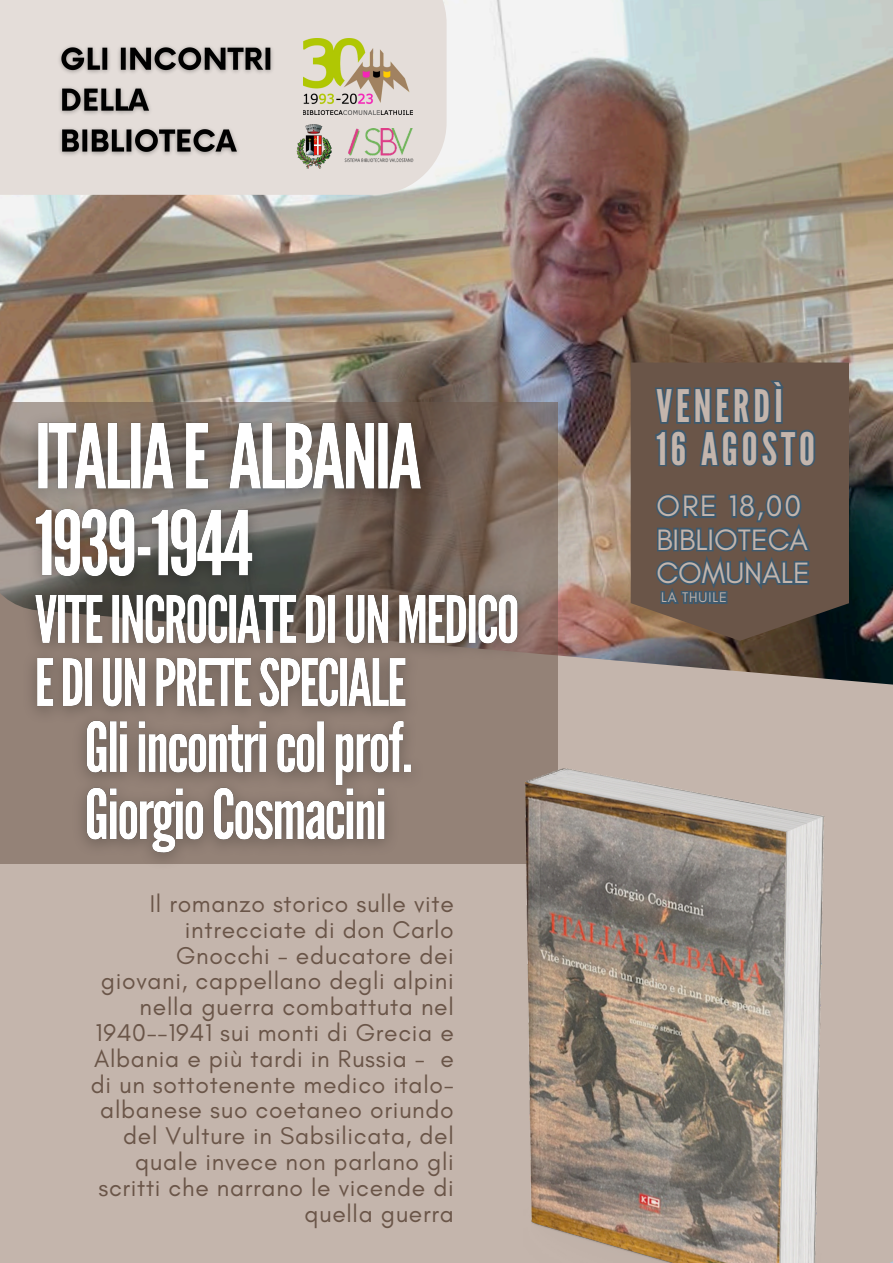
<style>
.page{position:relative;width:893px;height:1263px;background:#c4b5ac}
.page>*{position:absolute;margin:0;border:0;box-sizing:border-box;transform-origin:0 0}
.t1{font:44.78px/42.5px "League Gothic";letter-spacing:.09em;color:#c4b5ac}
.t2{font:30px/33.3px "Glacial Indifference";color:#c4b5ac}
.t3{font:24.67px/25.8px "Glacial Indifference";letter-spacing:.03em;color:#6a5548;text-align:right}
.t4{font:14.17px "Glacial Indifference";letter-spacing:.065em;color:#c4b5ac}
</style>
<div class="page">
<img style="left:0;top:0;width:893px;height:685px">
<div style="left:0;top:0;width:446px;height:195px;background:#e4ddd9"></div>
<img style="left:304px;top:38px;width:108px;height:77px">
<svg style="left:0;top:402px;width:558px;height:462px;background:#8d7b71"></svg>
<img style="left:13px;top:404px;width:526px;height:460px">
<img style="left:523px;top:767px;width:302px;height:496px">
<svg style="left:630px;top:362px;width:219px;height:279px;background:#685346"></svg>
<svg style="left:653px;top:378px;width:164px;height:91px;background:#575657"></svg>
<svg style="left:654px;top:491px;width:158px;height:116px;background:#585657"></svg>
<img style="left:294px;top:124px;width:40px;height:45px">
<img style="left:342px;top:128px;width:76px;height:37px">
<img style="left:55px;top:41px;width:222px;height:120px">
<p class="t3" style="left:91px;top:890px;width:365px">Il romanzo storico sulle vite intrecciate di don Carlo<br>Gnocchi - educatore dei giovani, cappellano degli alpini nella guerra combattuta nel<br>1940--1941 sui monti di Grecia e<br>Albania e più tardi in Russia - e di un sottotenente medico italo&shy;albanese suo coetaneo oriundo del Vulture in Sabsilicata, del quale invece non parlano gli scritti che narrano le vicende di quella guerra</p>
<p class="t1" style="left:656px;top:386px;width:160px">VENERDÌ<br>16 AGOSTO</p>
<p class="t2" style="left:656px;top:489px;width:155px">ORE 18,00<br>BIBLIOTECA<br>COMUNALE</p>
<p class="t4" style="left:661px;top:589px;width:67px">LA THUILE</p>
</div>
